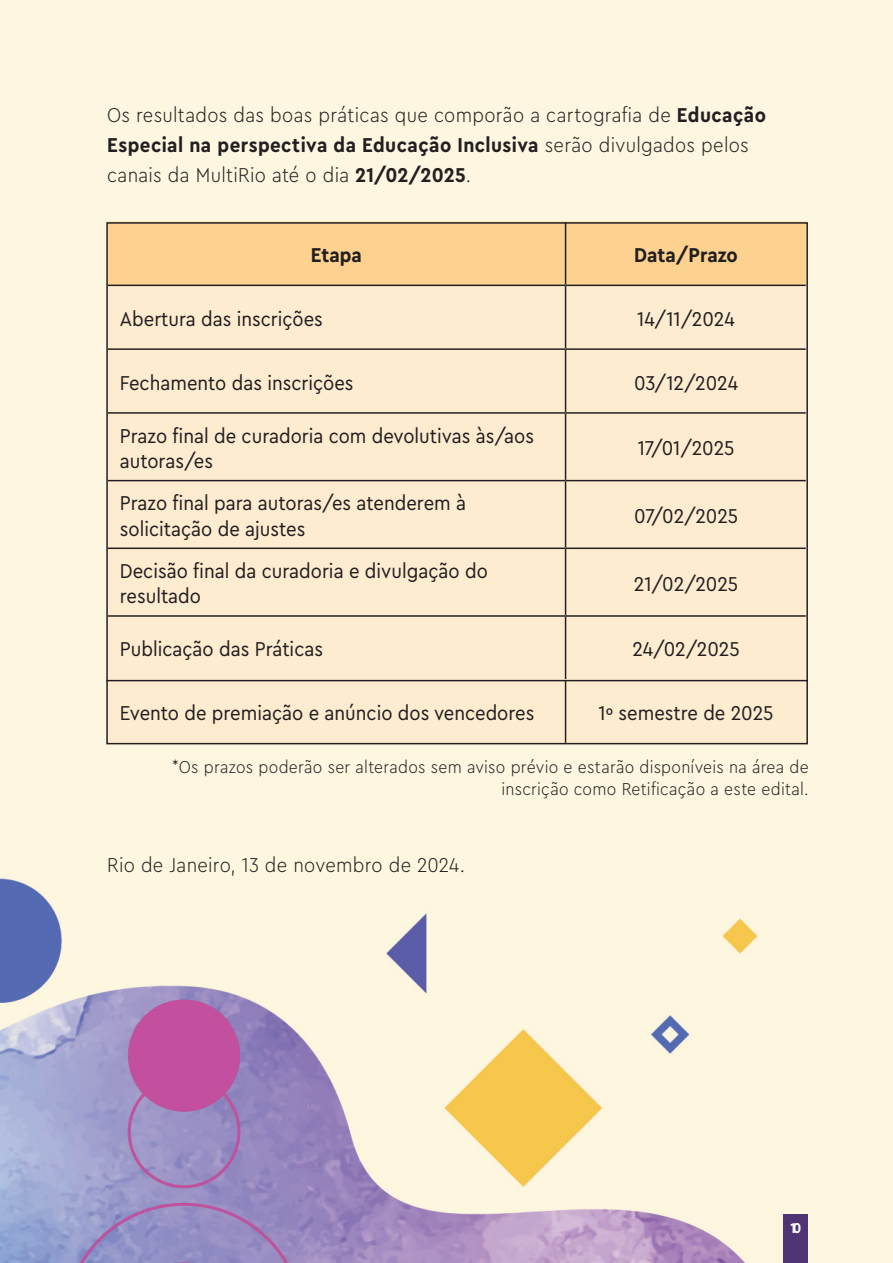
<style>
.page{position:relative;width:893px;height:1263px;background:#fdf6e1}
.page>*{position:absolute;margin:0;border:0;box-sizing:border-box;transform-origin:0 0}
.t1{font:21px/25.2px "Cera Compact Pro";color:#231f20}
.t2{font:300 21px/30px "Cera Compact Pro";letter-spacing:.01em;color:#231f20}
.t3{font:700 21px "Cera Compact Pro";color:#231f20}
.t4{font:300 18px/22.5px "Cera Compact Pro";letter-spacing:.015em;color:#231f20;text-align:right}
.t5{font:700 15px "Cera Compact Pro";color:#fff}
.s1{font-weight:700}
</style>
<div class="page">
<img style="left:0;top:846px;width:859px;height:417px">
<div style="left:784px;top:1215px;width:24px;height:48px;background:#4e3474"></div>
<div style="left:109px;top:225px;width:696px;height:60px;background:#fdd190"></div>
<div style="left:109px;top:286px;width:696px;height:455px;background:#feecd1"></div>
<hr style="left:566px;top:285px;width:240px;height:1px;background:#231f20">
<hr style="left:566px;top:348px;width:240px;height:2px;background:#231f20">
<hr style="left:566px;top:412px;width:240px;height:2px;background:#231f20">
<hr style="left:566px;top:480px;width:240px;height:1px;background:#231f20">
<hr style="left:566px;top:547px;width:240px;height:2px;background:#231f20">
<hr style="left:566px;top:615px;width:240px;height:2px;background:#231f20">
<hr style="left:565px;top:222px;width:1px;height:63px;background:#231f20">
<hr style="left:108px;top:285px;width:458px;height:1px;background:#231f20">
<hr style="left:565px;top:286px;width:1px;height:62px;background:#231f20">
<hr style="left:108px;top:348px;width:458px;height:2px;background:#231f20">
<hr style="left:565px;top:350px;width:1px;height:62px;background:#231f20">
<hr style="left:108px;top:412px;width:458px;height:2px;background:#231f20">
<hr style="left:565px;top:414px;width:1px;height:66px;background:#231f20">
<hr style="left:108px;top:480px;width:458px;height:1px;background:#231f20">
<hr style="left:565px;top:481px;width:1px;height:66px;background:#231f20">
<hr style="left:108px;top:547px;width:458px;height:2px;background:#231f20">
<hr style="left:565px;top:549px;width:1px;height:66px;background:#231f20">
<hr style="left:108px;top:615px;width:458px;height:2px;background:#231f20">
<hr style="left:565px;top:617px;width:1px;height:62px;background:#231f20">
<hr style="left:565px;top:680px;width:1px;height:63px;background:#231f20">
<hr style="left:106px;top:680px;width:702px;height:1px;background:#231f20">
<p class="t2" style="left:107px;top:99px;width:660px">Os resultados das boas práticas que comporão a cartografia de <span class="s1">Educação<br>Especial na perspectiva da Educação Inclusiva</span> serão divulgados pelos canais da MultiRio até o dia <span class="s1">21/02/2025</span>.</p>
<p class="t3" style="left:311px;top:241px;width:52px">Etapa</p>
<p class="t3" style="left:634px;top:241px;width:105px">Data/Prazo</p>
<p class="t1" style="left:120px;top:305px;width:205px">Abertura das inscrições</p>
<p class="t1" style="left:637px;top:305px;width:99px">14/11/2024</p>
<p class="t1" style="left:120px;top:369px;width:235px">Fechamento das inscrições</p>
<p class="t1" style="left:634px;top:369px;width:106px">03/12/2024</p>
<p class="t1" style="left:120px;top:422px;width:416px">Prazo final de curadoria com devolutivas às/aos autoras/es</p>
<p class="t1" style="left:638px;top:435px;width:98px">17/01/2025</p>
<p class="t1" style="left:120px;top:490px;width:348px">Prazo final para autoras/es atenderem à solicitação de ajustes</p>
<p class="t1" style="left:120px;top:557px;width:369px">Decisão final da curadoria e divulgação do resultado</p>
<p class="t1" style="left:634px;top:502px;width:106px">07/02/2025</p>
<p class="t1" style="left:634px;top:570px;width:106px">21/02/2025</p>
<p class="t1" style="left:120px;top:636px;width:205px">Publicação das Práticas</p>
<p class="t1" style="left:632px;top:636px;width:109px">24/02/2025</p>
<p class="t1" style="left:120px;top:700px;width:416px">Evento de premiação e anúncio dos vencedores</p>
<p class="t1" style="left:599px;top:700px;width:176px">1º semestre de 2025</p>
<p class="t4" style="left:172px;top:755px;width:638px">*Os prazos poderão ser alterados sem aviso prévio e estarão disponíveis na área de inscrição como Retificação a este edital.</p>
<p class="t2" style="left:107px;top:849px;width:359px">Rio de Janeiro, 13 de novembro de 2024.</p>
<p class="t5" style="left:790px;top:1218px;width:13px">10</p>
</div>
